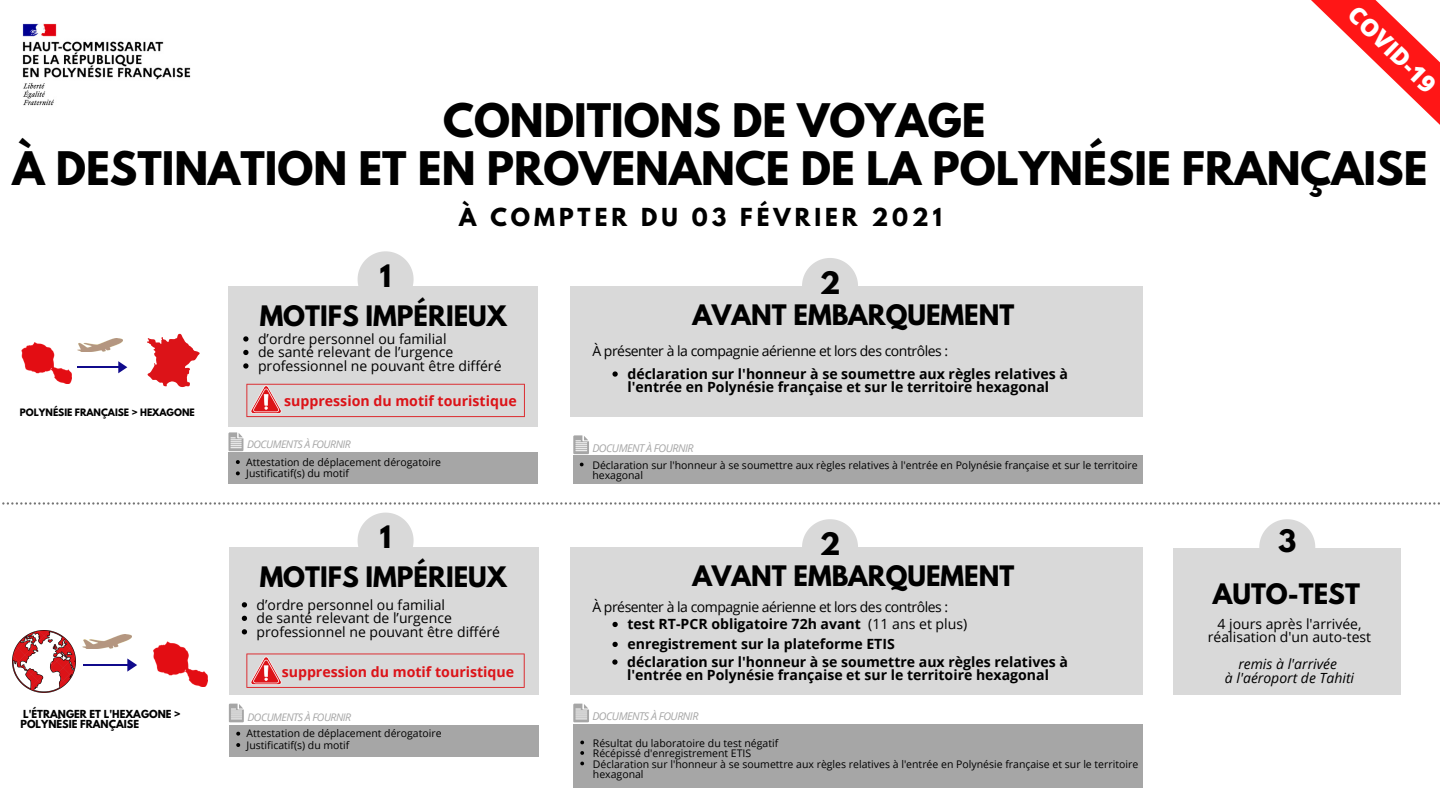
<style>
.page{position:relative;width:1440px;height:810px;background:#fff}
.page>*{position:absolute;margin:0;border:0;box-sizing:border-box;transform-origin:0 0}
.t1{font:700 41px "League Spartan";color:#000}
.t2{font:700 27.5px "League Spartan";color:#000}
.t3{font:700 25px "League Spartan";color:#000}
.t4{font:800 23.8px "Open Sans";color:#fff}
.t5{font:700 22px "League Spartan";letter-spacing:.18em;color:#000}
.t6{font:700 14.2px "Open Sans";color:#dc1318}
.t7{font:700 14.1px/13.5px "Open Sans";color:#000}
.t8{font:14px/13.5px "Open Sans";color:#000;text-align:center}
.t9{font:14px "Open Sans";letter-spacing:-.035em;color:#000}
.t10{font:italic 14px "Open Sans";color:#000}
.t11{font:italic 10.7px "Open Sans";letter-spacing:-.045em;color:#a6a6a6}
.t12{font:10.5px/10.5px "Open Sans";color:#000}
.t13{font:italic 10.5px "Open Sans";letter-spacing:-.045em;color:#a6a6a6}
.t14{font:700 9.8px/9.6px "League Spartan";color:#000}
.t15{font:700 9.1px "League Spartan";color:#000}
.s1{font-weight:400}
</style>
<div class="page">
<img style="left:22px;top:23px;width:169px;height:83px">
<svg style="left:1311px;top:0;width:129px;height:125px"></svg>
<img style="left:21px;top:342px;width:50px;height:41px">
<svg style="left:147px;top:334px;width:53px;height:53px"></svg>
<img style="left:77px;top:339px;width:45px;height:13px">
<hr style="left:77px;top:366px;width:43px;height:2px;background:#100a8c">
<svg style="left:118px;top:361px;width:9px;height:12px"></svg>
<svg style="left:2px;top:502px;width:1438px;height:3px"></svg>
<img style="left:153px;top:641px;width:54px;height:46px">
<img style="left:83px;top:634px;width:49px;height:14px">
<hr style="left:83px;top:664px;width:46px;height:2px;background:#100a8c">
<svg style="left:127px;top:658px;width:10px;height:14px"></svg>
<svg style="left:802px;top:519px;width:56px;height:28px"></svg>
<div style="left:571px;top:547px;width:572px;height:148px;background:#d9d9d9"></div>
<div style="left:1174px;top:548px;width:227px;height:147px;background:#d9d9d9"></div>
<svg style="left:1259px;top:519px;width:56px;height:29px"></svg>
<svg style="left:573px;top:704px;width:16px;height:18px"></svg>
<svg style="left:358px;top:513px;width:56px;height:34px"></svg>
<div style="left:229px;top:547px;width:309px;height:148px;background:#d9d9d9"></div>
<svg style="left:246px;top:654px;width:279px;height:34px"></svg>
<div style="left:229px;top:725px;width:309px;height:31px;background:#a6a6a6"></div>
<svg style="left:229px;top:704px;width:15px;height:18px"></svg>
<div style="left:573px;top:724px;width:570px;height:64px;background:#a6a6a6"></div>
<svg style="left:802px;top:258px;width:56px;height:28px"></svg>
<div style="left:571px;top:286px;width:572px;height:131px;background:#d9d9d9"></div>
<svg style="left:573px;top:435px;width:16px;height:19px"></svg>
<svg style="left:358px;top:251px;width:56px;height:35px"></svg>
<div style="left:229px;top:286px;width:309px;height:140px;background:#d9d9d9"></div>
<svg style="left:246px;top:384px;width:279px;height:33px"></svg>
<div style="left:228px;top:452px;width:310px;height:32px;background:#a6a6a6"></div>
<svg style="left:228px;top:432px;width:15px;height:19px"></svg>
<div style="left:573px;top:456px;width:570px;height:28px;background:#a6a6a6"></div>
<img style="left:13px;top:630px;width:63px;height:63px">
<svg style="left:612px;top:642px;width:6px;height:5px"></svg>
<svg style="left:612px;top:622px;width:6px;height:5px"></svg>
<svg style="left:236px;top:732px;width:4px;height:4px"></svg>
<svg style="left:236px;top:743px;width:4px;height:4px"></svg>
<svg style="left:580px;top:741px;width:4px;height:3px"></svg>
<svg style="left:580px;top:751px;width:4px;height:4px"></svg>
<svg style="left:580px;top:762px;width:4px;height:3px"></svg>
<svg style="left:612px;top:659px;width:6px;height:6px"></svg>
<svg style="left:236px;top:460px;width:4px;height:4px"></svg>
<svg style="left:236px;top:471px;width:4px;height:4px"></svg>
<svg style="left:580px;top:463px;width:4px;height:3px"></svg>
<svg style="left:612px;top:371px;width:6px;height:6px"></svg>
<svg style="left:242px;top:602px;width:5px;height:5px"></svg>
<svg style="left:242px;top:616px;width:5px;height:5px"></svg>
<svg style="left:242px;top:629px;width:5px;height:5px"></svg>
<svg style="left:243px;top:336px;width:6px;height:6px"></svg>
<svg style="left:243px;top:350px;width:6px;height:5px"></svg>
<svg style="left:243px;top:363px;width:6px;height:6px"></svg>
<p class="t4" style="left:1364px;top:-2px;width:113px;rotate:44deg">COVID-19</p>
<p class="t1" style="left:443px;top:100px;width:544px">CONDITIONS DE VOYAGE</p>
<p class="t1" style="left:12px;top:148px;width:1417px">À DESTINATION ET EN PROVENANCE DE LA POLYNÉSIE FRANÇAISE</p>
<p class="t5" style="left:459px;top:207px;width:484px">À COMPTER DU 03 FÉVRIER 2021</p>
<p class="t2" style="left:380px;top:262px;width:13px">1</p>
<p class="t2" style="left:820px;top:269px;width:22px">2</p>
<p class="t15" style="left:20px;top:408px;width:177px">POLYNÉSIE FRANÇAISE &gt; HEXAGONE</p>
<p class="t14" style="left:20px;top:711px;width:162px">L'ÉTRANGER ET L'HEXAGONE &gt;<br>POLYNÉSIE FRANÇAISE</p>
<p class="t3" style="left:260px;top:303px;width:249px">MOTIFS IMPÉRIEUX</p>
<p class="t8" style="left:258px;top:332px;width:190px">d’ordre personnel ou familial</p>
<p class="t8" style="left:258px;top:345px;width:197px">de santé relevant de l’urgence</p>
<p class="t8" style="left:258px;top:359px;width:245px">professionnel ne pouvant être différé</p>
<p class="t6" style="left:284px;top:391px;width:234px">suppression du motif touristique</p>
<p class="t13" style="left:247px;top:437px;width:105px">DOCUMENTS À FOURNIR</p>
<p class="t12" style="left:246px;top:456px;width:196px">Attestation de déplacement dérogatoire</p>
<p class="t12" style="left:246px;top:468px;width:104px">Justificatif(s) du motif</p>
<p class="t3" style="left:692px;top:302px;width:323px">AVANT EMBARQUEMENT</p>
<p class="t9" style="left:592px;top:341px;width:358px">À présenter à la compagnie aérienne et lors des contrôles :</p>
<p class="t7" style="left:627px;top:367px;width:442px">déclaration sur l'honneur à se soumettre aux règles relatives à l'entrée en Polynésie française et sur le territoire hexagonal</p>
<p class="t11" style="left:592px;top:441px;width:103px">DOCUMENT À FOURNIR</p>
<p class="t12" style="left:592px;top:459px;width:547px">Déclaration sur l'honneur à se soumettre aux règles relatives à l'entrée en Polynésie française et sur le territoire hexagonal</p>
<p class="t2" style="left:380px;top:523px;width:13px">1</p>
<p class="t2" style="left:820px;top:530px;width:22px">2</p>
<p class="t3" style="left:260px;top:565px;width:249px">MOTIFS IMPÉRIEUX</p>
<p class="t8" style="left:257px;top:598px;width:190px">d’ordre personnel ou familial</p>
<p class="t8" style="left:257px;top:611px;width:197px">de santé relevant de l’urgence</p>
<p class="t8" style="left:257px;top:625px;width:245px">professionnel ne pouvant être différé</p>
<p class="t6" style="left:282px;top:661px;width:234px">suppression du motif touristique</p>
<p class="t13" style="left:248px;top:710px;width:105px">DOCUMENTS À FOURNIR</p>
<p class="t12" style="left:247px;top:728px;width:196px">Attestation de déplacement dérogatoire</p>
<p class="t12" style="left:247px;top:739px;width:104px">Justificatif(s) du motif</p>
<p class="t3" style="left:692px;top:563px;width:323px">AVANT EMBARQUEMENT</p>
<p class="t9" style="left:592px;top:597px;width:358px">À présenter à la compagnie aérienne et lors des contrôles :</p>
<p class="t7" style="left:627px;top:617px;width:341px">test RT-PCR obligatoire 72h avant <span class="s1">(11 ans et plus)</span></p>
<p class="t7" style="left:627px;top:637px;width:269px">enregistrement sur la plateforme ETIS</p>
<p class="t7" style="left:627px;top:655px;width:442px">déclaration sur l'honneur à se soumettre aux règles relatives à l'entrée en Polynésie française et sur le territoire hexagonal</p>
<p class="t11" style="left:592px;top:709px;width:108px">DOCUMENTS À FOURNIR</p>
<p class="t12" style="left:593px;top:737px;width:187px">Résultat du laboratoire du test négatif</p>
<p class="t12" style="left:593px;top:748px;width:160px">Récépissé d'enregistrement ETIS</p>
<p class="t12" style="left:593px;top:758px;width:547px">Déclaration sur l'honneur à se soumettre aux règles relatives à l'entrée en Polynésie française et sur le territoire hexagonal</p>
<p class="t2" style="left:1278px;top:528px;width:20px">3</p>
<p class="t3" style="left:1213px;top:582px;width:149px">AUTO-TEST</p>
<p class="t8" style="left:1208px;top:617px;width:165px">4 jours après l'arrivée, réalisation d'un auto-test</p>
<p class="t10" style="left:1238px;top:654px;width:100px">remis à l'arrivée</p>
<p class="t10" style="left:1225px;top:668px;width:131px">à l'aéroport de Tahiti</p>
</div>
